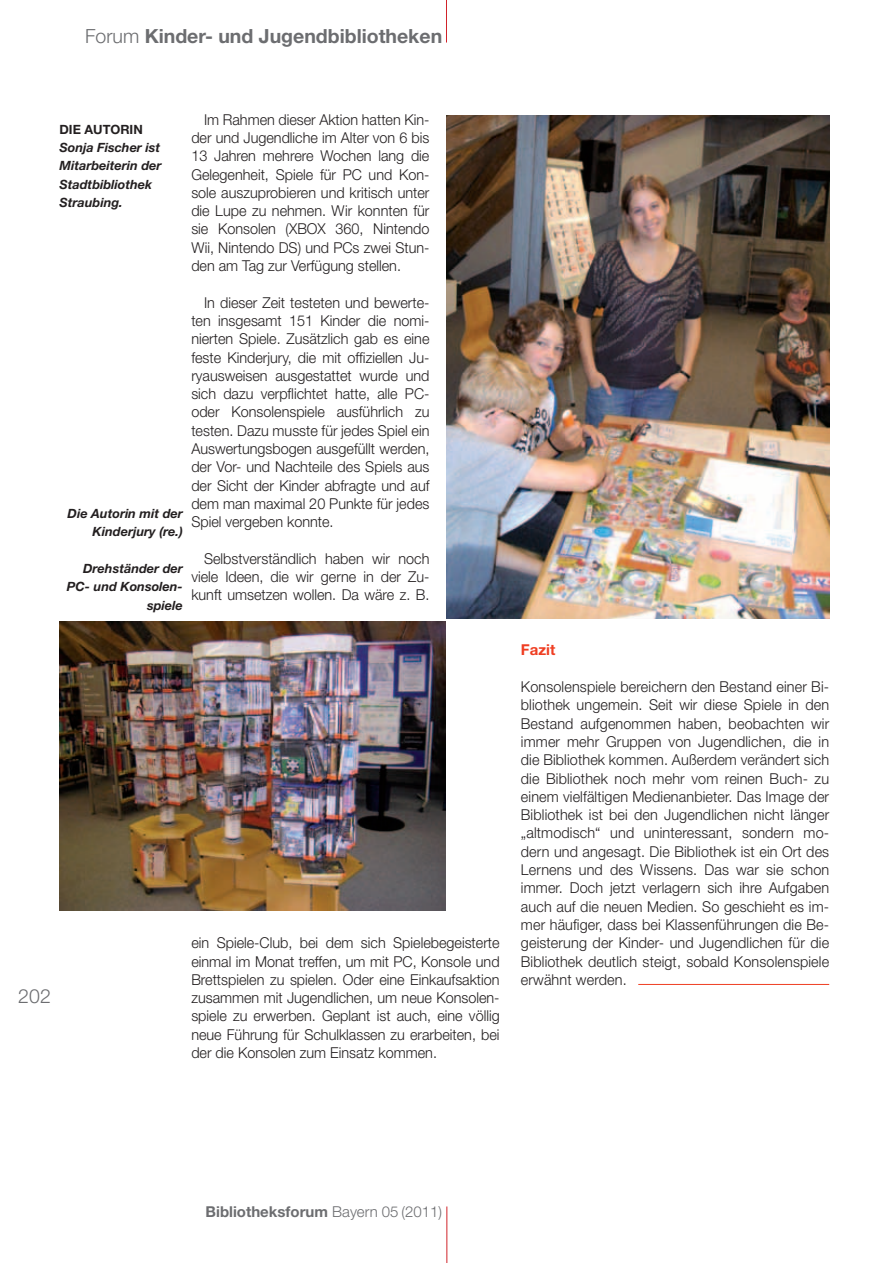
<style>
.page{position:relative;width:893px;height:1263px;background:#fff}
.page>*{position:absolute;margin:0;border:0;box-sizing:border-box;transform-origin:0 0}
.t1{font:700 19.5px "Helvetica Neue";color:#6c6d70}
.t2{font:300 19.5px "Helvetica Neue";color:#6c6d70}
.t3{font:300 15px/18.3px "Helvetica Neue";color:#231f20;text-align:justify;scale:.96 1}
.t4{font:700 15px "Helvetica Neue";color:#6c6d70}
.t5{font:700 15px "Helvetica Neue";color:#ef3e22}
.t6{font:italic 700 12.75px/18.3px "Helvetica Neue";color:#231f20;text-align:right}
.t7{font:700 12.75px "Helvetica Neue";color:#231f20}
.s1{font-weight:300}
</style>
<div class="page">
<hr style="left:446px;top:0;width:1px;height:43px;background:#d1232a">
<hr style="left:446px;top:1206px;width:1px;height:57px;background:#d1232a">
<img style="left:446px;top:115px;width:383px;height:504px">
<img style="left:60px;top:621px;width:385px;height:289px">
<hr style="left:638px;top:984px;width:191px;height:1px;background:#ef3e22">
<h1 class="t1" style="left:85px;top:24px;width:359px"><span class="s1">Forum</span> Kinder- und Jugendbibliotheken</h1>
<p class="t3" style="left:191px;top:110px;width:250px;text-indent:13px">Im Rahmen dieser Aktion hatten Kin&shy;der und Jugendliche im Alter von 6 bis 13 Jahren mehrere Wochen lang die Gelegenheit, Spiele für PC und Kon&shy;sole auszuprobieren und kritisch unter die Lupe zu nehmen. Wir konnten für sie Konsolen (XBOX 360, Nintendo Wii, Nintendo DS) und PCs zwei Stun&shy;den am Tag zur Verfügung stellen.</p>
<p class="t3" style="left:191px;top:293px;width:250px;text-indent:13px">In dieser Zeit testeten und bewerte&shy;ten insgesamt 151 Kinder die nomi&shy;nierten Spiele. Zusätzlich gab es eine feste Kinderjury, die mit offiziellen Ju&shy;ryausweisen ausgestattet wurde und sich dazu verpflichtet hatte, alle PC&shy;oder Konsolenspiele ausführlich zu testen. Dazu musste für jedes Spiel ein Auswertungsbogen ausgefüllt werden, der Vor- und Nachteile des Spiels aus der Sicht der Kinder abfragte und auf dem man maximal 20 Punkte für jedes Spiel vergeben konnte.</p>
<p class="t3" style="left:191px;top:549px;width:250px;text-indent:13px">Selbstverständlich haben wir noch viele Ideen, die wir gerne in der Zu&shy;kunft umsetzen wollen. Da wäre z. B.</p>
<p class="t7" style="left:60px;top:121px;width:83px">Die Autorin</p>
<p class="t6" style="left:60px;top:138px;width:103px;text-align:left">Sonja Fischer ist<br>Mitarbeiterin der<br>Stadtbibliothek<br>Straubing.</p>
<p class="t6" style="left:68px;top:504px;width:117px">Die Autorin mit der<br>Kinderjury (re.)</p>
<p class="t6" style="left:67px;top:559px;width:117px">Drehständer der<br>PC- und Konsolen&shy;spiele</p>
<h1 class="t2" style="left:18px;top:984px;width:34px">202</h1>
<p class="t3" style="left:191px;top:933px;width:323px">ein Spiele-Club, bei dem sich Spielebegeisterte einmal im Monat treffen, um mit PC, Konsole und Brettspielen zu spielen. Oder eine Einkaufsaktion zusammen mit Jugendlichen, um neue Konsolen&shy;spiele zu erwerben. Geplant ist auch, eine völlig neue Führung für Schulklassen zu erarbeiten, bei der die Konsolen zum Einsatz kommen.</p>
<p class="t5" style="left:521px;top:641px;width:36px">Fazit</p>
<p class="t3" style="left:521px;top:677px;width:323px">Konsolenspiele bereichern den Bestand einer Bi&shy;bliothek ungemein. Seit wir diese Spiele in den Bestand aufgenommen haben, beobachten wir immer mehr Gruppen von Jugendlichen, die in die Bibliothek kommen. Außerdem verändert sich die Bibliothek noch mehr vom reinen Buch- zu einem vielfältigen Medienanbieter. Das Image der Bibliothek ist bei den Jugendlichen nicht länger „altmodisch“ und uninteressant, sondern mo&shy;dern und angesagt. Die Bibliothek ist ein Ort des Lernens und des Wissens. Das war sie schon immer. Doch jetzt verlagern sich ihre Aufgaben auch auf die neuen Medien. So geschieht es im&shy;mer häufiger, dass bei Klassenführungen die Be&shy;geisterung der Kinder- und Jugendlichen für die Bibliothek deutlich steigt, sobald Konsolenspiele erwähnt werden.</p>
<p class="t4" style="left:206px;top:1202px;width:238px">Bibliotheksforum <span class="s1">Bayern 05 (2011)</span></p>
</div>
